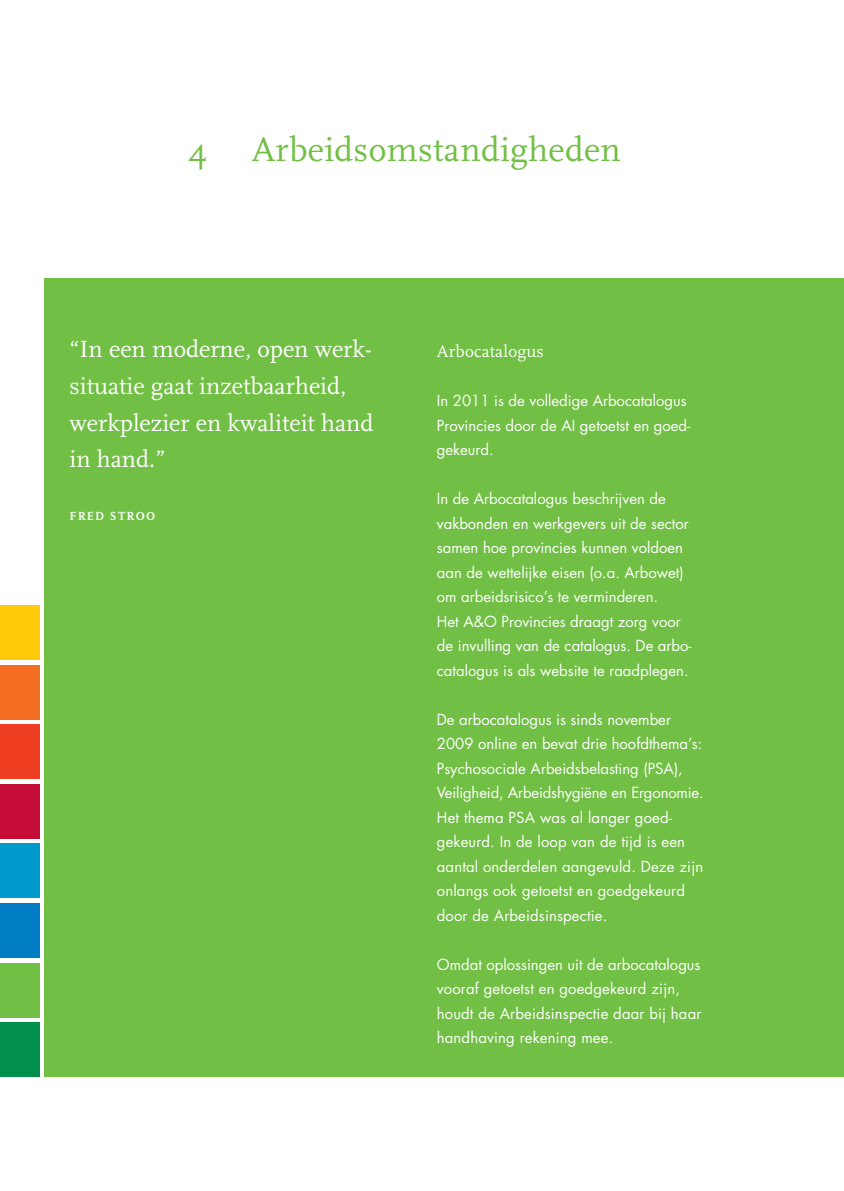
<style>
.page{position:relative;width:844px;height:1191px;background:#fff}
.page>*{position:absolute;margin:0;border:0;box-sizing:border-box;transform-origin:0 0}
.Kop_2{font:35px "Scala";letter-spacing:.01em;color:#71bf44}
.Broodtekst{font:24.5px/36.8px "Scala";color:#fff}
.Subkopje{font:17.5px "Scala";letter-spacing:.01em;color:#fff}
.Kadertekst{font:14.88px/24.5px "Futura Std";color:#fff}
.Naam_quote{font:700 12.25px "Scala";letter-spacing:.1em;color:#fff}
</style>
<div class="page">
<div style="left:45px;top:278px;width:798px;height:798px;background:#71bf44"></div>
<div style="left:0;top:724px;width:40px;height:55px;background:#ef3e22"></div>
<div style="left:0;top:665px;width:40px;height:54px;background:#f36e21"></div>
<div style="left:0;top:784px;width:40px;height:54px;background:#c40c37"></div>
<div style="left:0;top:843px;width:40px;height:55px;background:#009acc"></div>
<div style="left:0;top:903px;width:40px;height:54px;background:#007ec5"></div>
<div style="left:0;top:962px;width:40px;height:55px;background:#71bf44"></div>
<div style="left:0;top:1022px;width:40px;height:54px;background:#008f4d"></div>
<div style="left:0;top:605px;width:40px;height:55px;background:#feca0a"></div>
<p class="Kop_2" style="left:189px;top:131px;width:21px">4</p>
<p class="Kop_2" style="left:252px;top:131px;width:370px">Arbeidsomstandigheden</p>
<p class="Broodtekst" style="left:69px;top:331px;width:305px">“In een moderne, open werk&shy;situatie gaat inzetbaarheid, werkplezier en kwaliteit hand in hand.”</p>
<p class="Naam_quote" style="left:69px;top:509px;width:87px">FRED STROO</p>
<p class="Subkopje" style="left:437px;top:342px;width:108px">Arbocatalogus</p>
<p class="Kadertekst" style="left:437px;top:388px;width:255px">In 2011 is de volledige Arbocatalogus<br>Provincies door de AI getoetst en goed&shy;gekeurd.</p>
<p class="Kadertekst" style="left:437px;top:486px;width:230px">In de Arbocatalogus beschrijven de</p>
<p class="Kadertekst" style="left:437px;top:511px;width:253px">vakbonden en werkgevers uit de sector samen hoe provincies kunnen voldoen aan de wettelijke eisen (o.a. Arbowet) om arbeidsrisico’s te verminderen.</p>
<p class="Kadertekst" style="left:437px;top:609px;width:245px">Het A&amp;O Provincies draagt zorg voor</p>
<p class="Kadertekst" style="left:437px;top:633px;width:256px">de invulling van de catalogus. De arbo&shy;catalogus is als website te raadplegen.</p>
<p class="Kadertekst" style="left:437px;top:707px;width:268px">De arbocatalogus is sinds november 2009 online en bevat drie hoofdthema’s:<br>Psychosociale Arbeidsbelasting (PSA), Veiligheid, Arbeidshygiëne en Ergonomie.</p>
<p class="Kadertekst" style="left:437px;top:805px;width:268px">Het thema PSA was al langer goed&shy;gekeurd. In de loop van de tijd is een aantal onderdelen aangevuld. Deze zijn onlangs ook getoetst en goedgekeurd door de Arbeidsinspectie.</p>
<p class="Kadertekst" style="left:437px;top:952px;width:265px">Omdat oplossingen uit de arbocatalogus</p>
<p class="Kadertekst" style="left:437px;top:976px;width:266px">vooraf getoetst en goedgekeurd zijn, houdt de Arbeidsinspectie daar bij haar</p>
<p class="Kadertekst" style="left:437px;top:1025px;width:178px">handhaving rekening mee.</p>
</div>
